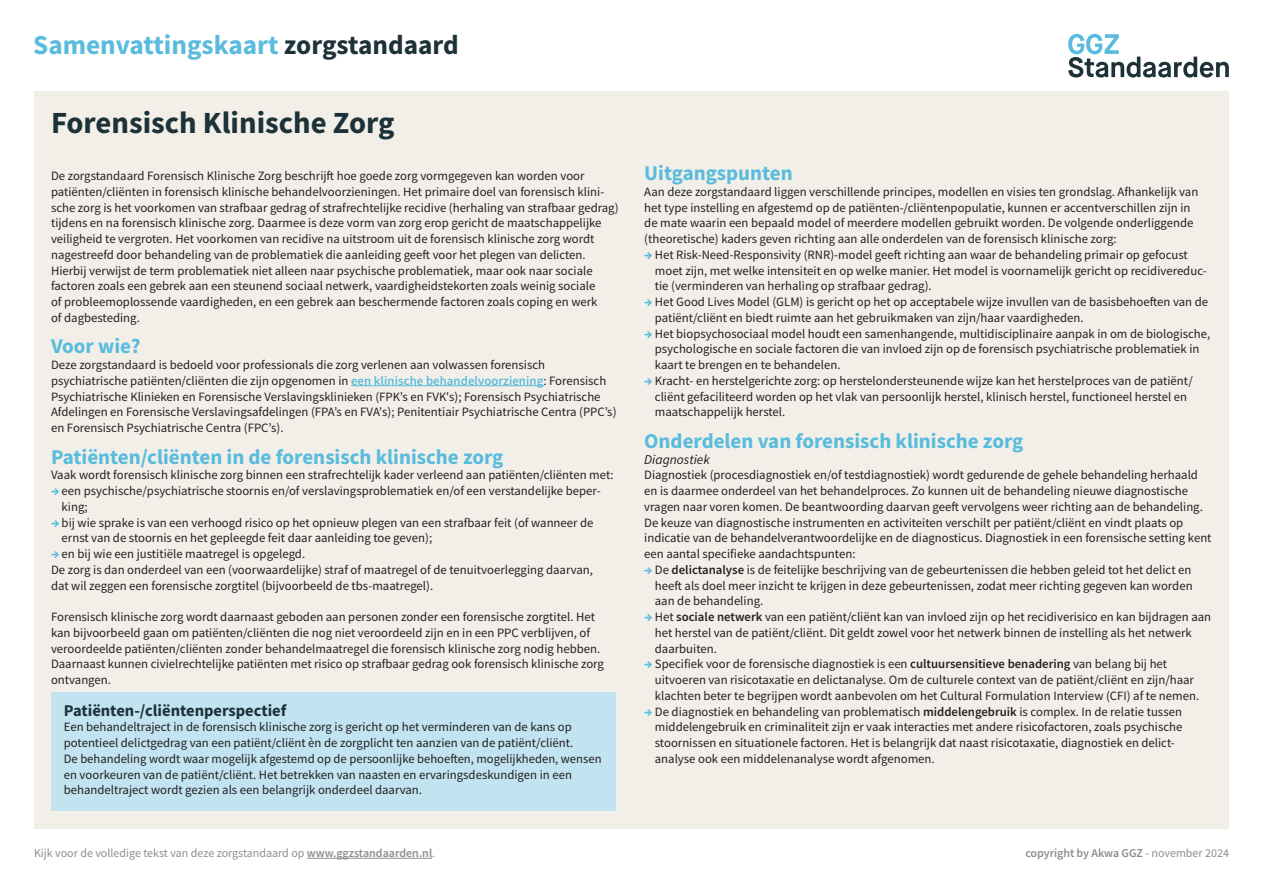
<style>
.page{position:relative;width:1263px;height:893px;background:#fff}
.page>*{position:absolute;margin:0;border:0;box-sizing:border-box;transform-origin:0 0}
.t1{font:700 30.75px "Source Sans Pro";color:#1c3138}
.t2{font:700 27.3px "Source Sans Pro";color:#59bbdd}
.t3{font:700 21px "Source Sans Pro";color:#59bbdd}
.t4{font:700 16.5px "Source Sans Pro";color:#1c3138}
.t5{font:italic 13.5px "Source Sans Pro";color:#231f20}
.t6{font:12.75px/15.8px "Source Sans Pro";color:#231f20}
.t7{font:12px "Source Sans Pro";color:#8b8d8f}
.t8{font:600 12px "Source Sans Pro";letter-spacing:-.005em;color:#8b8d8f}
.s1{color:#1c3138}
.s2{font-weight:600;color:#59bbdd}
.s3{font-weight:700;font-size:13.5px;color:#59bbdd}
.s4{font-weight:600}
.s5{font-weight:400}
</style>
<div class="page">
<hr style="left:307px;top:858px;width:125px;height:1px;background:#8b8d8f">
<svg style="left:1068px;top:34px;width:161px;height:44px"></svg>
<div style="left:34px;top:91px;width:1195px;height:738px;background:#f1efe8"></div>
<hr style="left:351px;top:385px;width:192px;height:1px;background:#59bbdd">
<div style="left:51px;top:692px;width:565px;height:118px;background:#c2e3f0"></div>
<h2 class="t2" style="left:33px;top:26px;width:427px">Samenvattingskaart <span class="s1">zorgstandaard</span></h2>
<h1 class="t1" style="left:51px;top:102px;width:345px">Forensisch Klinische Zorg</h1>
<p class="t6" style="left:51px;top:168px;width:569px">De zorgstandaard Forensisch Klinische Zorg beschrijft hoe goede zorg vormgegeven kan worden voor patiënten/cliënten in forensisch klinische behandelvoorzieningen. Het primaire doel van forensisch klini&shy;sche zorg is het voorkomen van strafbaar gedrag of strafrechtelijke recidive (herhaling van strafbaar gedrag) tijdens en na forensisch klinische zorg. Daarmee is deze vorm van zorg erop gericht de maatschappelijke veiligheid te vergroten. Het voorkomen van recidive na uitstroom uit de forensisch klinische zorg wordt nagestreefd door behandeling van de problematiek die aanleiding geeft voor het plegen van delicten.<br>Hierbij verwijst de term problematiek niet alleen naar psychische problematiek, maar ook naar sociale factoren zoals een gebrek aan een steunend sociaal netwerk, vaardigheidstekorten zoals weinig sociale<br>of probleemoplossende vaardigheden, en een gebrek aan beschermende factoren zoals coping en werk<br>of dagbesteding.</p>
<h3 class="t3" style="left:51px;top:332px;width:91px">Voor wie?</h3>
<p class="t6" style="left:51px;top:357px;width:567px">Deze zorgstandaard is bedoeld voor professionals die zorg verlenen aan volwassen forensisch psychiatrische patiënten/cliënten die zijn opgenomen in <span class="s2">een klinische behandelvoorziening</span>: Forensisch Psychiatrische Klinieken en Forensische Verslavingsklinieken (FPK’s en FVK's); Forensisch Psychiatrische Afdelingen en Forensische Verslavingsafdelingen (FPA’s en FVA's); Penitentiair Psychiatrische Centra (PPC’s) en Forensisch Psychiatrische Centra (FPC’s).</p>
<h3 class="t3" style="left:51px;top:442px;width:454px">Patiënten/cliënten in de forensisch klinische zorg</h3>
<p class="t6" style="left:51px;top:467px;width:564px">Vaak wordt forensisch klinische zorg binnen een strafrechtelijk kader verleend aan patiënten/cliënten met:</p>
<p class="t6" style="left:62px;top:483px;width:540px;text-indent:-11px"><span class="s3">→</span> een psychische/psychiatrische stoornis en/of verslavingsproblematiek en/of een verstandelijke beper&shy;king;</p>
<p class="t6" style="left:62px;top:514px;width:533px;text-indent:-11px"><span class="s3">→</span> bij wie sprake is van een verhoogd risico op het opnieuw plegen van een strafbaar feit (of wanneer de ernst van de stoornis en het gepleegde feit daar aanleiding toe geven);</p>
<p class="t6" style="left:51px;top:546px;width:544px"><span class="s3">→</span> en bij wie een justitiële maatregel is opgelegd.<br>De zorg is dan onderdeel van een (voorwaardelijke) straf of maatregel of de tenuitvoerlegging daarvan, dat wil zeggen een forensische zorgtitel (bijvoorbeeld de tbs-maatregel).</p>
<p class="t6" style="left:51px;top:609px;width:554px">Forensisch klinische zorg wordt daarnaast geboden aan personen zonder een forensische zorgtitel. Het kan bijvoorbeeld gaan om patiënten/cliënten die nog niet veroordeeld zijn en in een PPC verblijven, of veroordeelde patiënten/cliënten zonder behandelmaatregel die forensisch klinische zorg nodig hebben.<br>Daarnaast kunnen civielrechtelijke patiënten met risico op strafbaar gedrag ook forensisch klinische zorg ontvangen.</p>
<p class="t4" style="left:64px;top:699px;width:224px">Patiënten-/cliëntenperspectief</p>
<p class="t6" style="left:64px;top:719px;width:539px">Een behandeltraject in de forensisch klinische zorg is gericht op het verminderen van de kans op potentieel delictgedrag van een patiënt/cliënt èn de zorgplicht ten aanzien van de patiënt/cliënt.<br>De behandeling wordt waar mogelijk afgestemd op de persoonlijke behoeften, mogelijkheden, wensen en voorkeuren van de patiënt/cliënt. Het betrekken van naasten en ervaringsdeskundigen in een behandeltraject wordt gezien als een belangrijk onderdeel daarvan.</p>
<p class="t7" style="left:34px;top:846px;width:403px">Kijk voor de volledige tekst van deze zorgstandaard op <span class="s4">www.ggzstandaarden.nl</span>.</p>
<h3 class="t3" style="left:644px;top:159px;width:150px">Uitgangspunten</h3>
<p class="t6" style="left:644px;top:184px;width:556px">Aan deze zorgstandaard liggen verschillende principes, modellen en visies ten grondslag. Afhankelijk van het type instelling en afgestemd op de patiënten-/cliëntenpopulatie, kunnen er accentverschillen zijn in de mate waarin een bepaald model of meerdere modellen gebruikt worden. De volgende onderliggende (theoretische) kaders geven richting aan alle onderdelen van de forensisch klinische zorg:</p>
<p class="t6" style="left:655px;top:247px;width:553px;text-indent:-11px"><span class="s3">→</span> Het Risk-Need-Responsivity (RNR)-model geeft richting aan waar de behandeling primair op gefocust moet zijn, met welke intensiteit en op welke manier. Het model is voornamelijk gericht op recidivereduc&shy;tie (verminderen van herhaling op strafbaar gedrag).</p>
<p class="t6" style="left:655px;top:294px;width:555px;text-indent:-11px"><span class="s3">→</span> Het Good Lives Model (GLM) is gericht op het op acceptabele wijze invullen van de basisbehoeften van de patiënt/cliënt en biedt ruimte aan het gebruikmaken van zijn/haar vaardigheden.</p>
<p class="t6" style="left:655px;top:325px;width:557px;text-indent:-11px"><span class="s3">→</span> Het biopsychosociaal model houdt een samenhangende, multidisciplinaire aanpak in om de biologische, psychologische en sociale factoren die van invloed zijn op de forensisch psychiatrische problematiek in kaart te brengen en te behandelen.</p>
<p class="t6" style="left:655px;top:373px;width:539px;text-indent:-11px"><span class="s3">→</span> Kracht- en herstelgerichte zorg: op herstelondersteunende wijze kan het herstelproces van de patiënt/ cliënt gefaciliteerd worden op het vlak van persoonlijk herstel, klinisch herstel, functioneel herstel en maatschappelijk herstel.</p>
<h3 class="t3" style="left:644px;top:427px;width:381px">Onderdelen van forensisch klinische zorg</h3>
<p class="t5" style="left:644px;top:450px;width:67px">Diagnostiek</p>
<p class="t6" style="left:644px;top:467px;width:569px">Diagnostiek (procesdiagnostiek en/of testdiagnostiek) wordt gedurende de gehele behandeling herhaald en is daarmee onderdeel van het behandelproces. Zo kunnen uit de behandeling nieuwe diagnostische vragen naar voren komen. De beantwoording daarvan geeft vervolgens weer richting aan de behandeling.<br>De keuze van diagnostische instrumenten en activiteiten verschilt per patiënt/cliënt en vindt plaats op indicatie van de behandelverantwoordelijke en de diagnosticus. Diagnostiek in een forensische setting kent een aantal specifieke aandachtspunten:</p>
<p class="t6" style="left:655px;top:562px;width:539px;text-align:justify;text-indent:-11px"><span class="s3">→</span> De <span class="s4">delictanalyse</span> is de feitelijke beschrijving van de gebeurtenissen die hebben geleid tot het delict en heeft als doel meer inzicht te krijgen in deze gebeurtenissen, zodat meer richting gegeven kan worden aan de behandeling.</p>
<p class="t6" style="left:655px;top:609px;width:558px;text-indent:-11px"><span class="s3">→</span> Het <span class="s4">sociale netwerk</span> van een patiënt/cliënt kan van invloed zijn op het recidiverisico en kan bijdragen aan het herstel van de patiënt/cliënt. Dit geldt zowel voor het netwerk binnen de instelling als het netwerk daarbuiten.</p>
<p class="t6" style="left:655px;top:656px;width:546px;text-indent:-11px"><span class="s3">→</span> Specifiek voor de forensische diagnostiek is een <span class="s4">cultuursensitieve benadering</span> van belang bij het uitvoeren van risicotaxatie en delictanalyse. Om de culturele context van de patiënt/cliënt en zijn/haar klachten beter te begrijpen wordt aanbevolen om het Cultural Formulation Interview (CFI) af te nemen.</p>
<p class="t6" style="left:655px;top:703px;width:529px;text-indent:-11px"><span class="s3">→</span> De diagnostiek en behandeling van problematisch <span class="s4">middelengebruik</span> is complex. In de relatie tussen middelengebruik en criminaliteit zijn er vaak interacties met andere risicofactoren, zoals psychische stoornissen en situationele factoren. Het is belangrijk dat naast risicotaxatie, diagnostiek en delict&shy;analyse ook een middelenanalyse wordt afgenomen.</p>
<p class="t8" style="left:1025px;top:845px;width:205px">copyright by Akwa GGZ <span class="s5">- november 2024</span></p>
</div>
